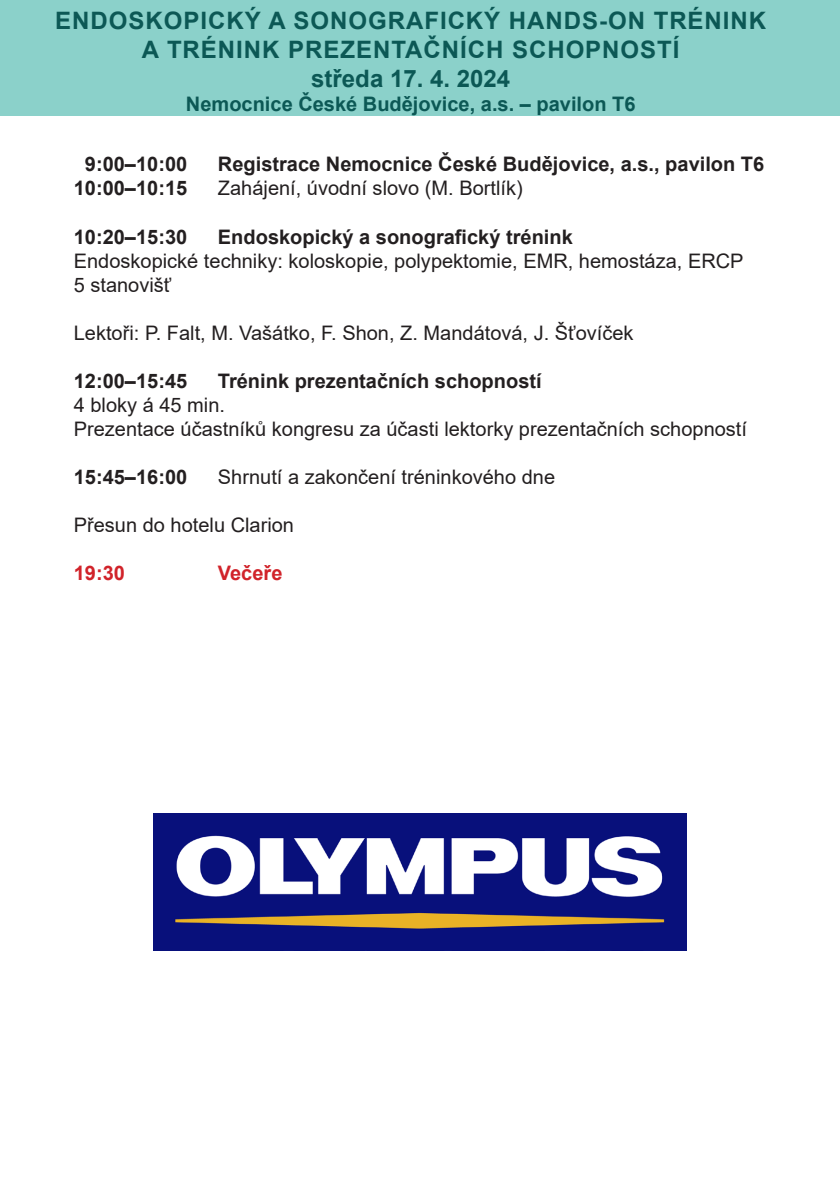
<style>
.page{position:relative;width:840px;height:1191px;background:#fff}
.page>*{position:absolute;margin:0;border:0;box-sizing:border-box;transform-origin:0 0}
.t1{font:700 24px "Arial";letter-spacing:.04em;color:#0c5855}
.t2{font:700 24px "Arial";color:#0c5855}
.t3{font:20px "Arial";color:#231f20}
.t4{font:700 20px "Arial";color:#231f20}
.t5{font:700 20px "Arial";color:#0c5855}
.t6{font:700 20px "Arial";color:#d1232a}
</style>
<div class="page">
<div style="left:0;top:0;width:839px;height:115px;background:#8bd1ca"></div>
<img style="left:153px;top:813px;width:533px;height:137px">
<p class="t1" style="left:55px;top:4px;width:712px">ENDOSKOPICKÝ A SONOGRAFICKÝ HANDS-ON TRÉNINK</p>
<p class="t1" style="left:142px;top:33px;width:539px">A TRÉNINK PREZENTAČNÍCH SCHOPNOSTÍ</p>
<p class="t2" style="left:311px;top:62px;width:200px">středa 17. 4. 2024</p>
<p class="t5" style="left:186px;top:90px;width:451px">Nemocnice České Budějovice, a.s. – pavilon T6</p>
<p class="t4" style="left:85px;top:150px;width:104px">9:00–10:00</p>
<p class="t4" style="left:218px;top:150px;width:547px">Registrace Nemocnice České Budějovice, a.s., pavilon T6</p>
<p class="t4" style="left:74px;top:174px;width:115px">10:00–10:15</p>
<p class="t3" style="left:218px;top:175px;width:306px">Zahájení, úvodní slovo (M. Bortlík)</p>
<p class="t4" style="left:74px;top:222px;width:115px">10:20–15:30</p>
<p class="t4" style="left:218px;top:222px;width:356px">Endoskopický a sonografický trénink</p>
<p class="t3" style="left:74px;top:247px;width:671px">Endoskopické techniky: koloskopie, polypektomie, EMR, hemostáza, ERCP</p>
<p class="t3" style="left:74px;top:271px;width:99px">5 stanovišť</p>
<p class="t3" style="left:74px;top:319px;width:561px">Lektoři: P. Falt, M. Vašátko, F. Shon, Z. Mandátová, J. Šťovíček</p>
<p class="t4" style="left:74px;top:366px;width:115px">12:00–15:45</p>
<p class="t4" style="left:218px;top:366px;width:325px">Trénink prezentačních schopností</p>
<p class="t3" style="left:74px;top:391px;width:153px">4 bloky á 45 min.</p>
<p class="t3" style="left:74px;top:415px;width:674px">Prezentace účastníků kongresu za účasti lektorky prezentačních schopností</p>
<p class="t4" style="left:74px;top:462px;width:115px">15:45–16:00</p>
<p class="t3" style="left:218px;top:463px;width:338px">Shrnutí a zakončení tréninkového dne</p>
<p class="t3" style="left:74px;top:511px;width:222px">Přesun do hotelu Clarion</p>
<p class="t6" style="left:74px;top:558px;width:53px">19:30</p>
<p class="t6" style="left:218px;top:558px;width:66px">Večeře</p>
</div>
